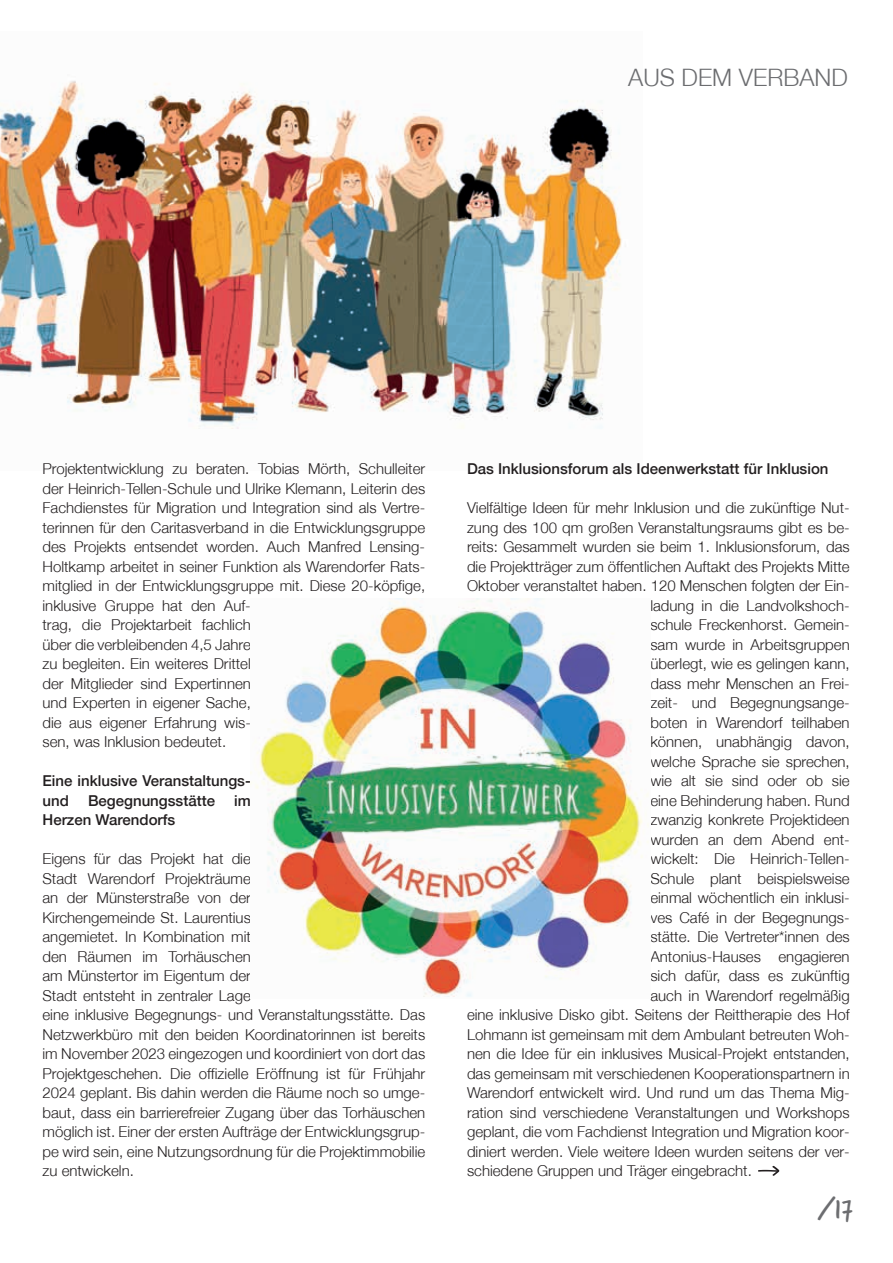
<style>
.page{position:relative;width:893px;height:1263px;background:#fff}
.page>*{position:absolute;margin:0;border:0;box-sizing:border-box;transform-origin:0 0}
.t1{font:30px "Verveine";color:#6c6d70}
.t2{font:300 24px "Helvetica Neue";color:#6c6d70}
.t3{font:300 15px/19.5px "Helvetica Neue";color:#231f20}
.t4{font:500 15px/19.5px "Helvetica Neue";color:#231f20}
</style>
<div class="page">
<img style="left:0;top:81px;width:622px;height:348px">
<img style="left:251px;top:598px;width:398px;height:399px">
<svg style="left:758px;top:1166px;width:21px;height:10px"></svg>
<h2 class="t2" style="left:628px;top:63px;width:221px">AUS DEM VERBAND</h2>
<p class="t3" style="left:43px;top:459px;width:384px">Projektentwicklung zu beraten. Tobias Mörth, Schulleiter der Heinrich-Tellen-Schule und Ulrike Klemann, Leiterin des Fachdienstes für Migration und Integration sind als Vertre&shy;terinnen für den Caritasverband in die Entwicklungsgruppe des Projekts entsendet worden. Auch Manfred Lensing-Holtkamp arbeitet in seiner Funktion als Warendorfer Rats&shy;mitglied in der Entwicklungsgruppe mit. Diese 20-köpfige, inklusive Gruppe hat den Auf-<br>trag, die Projektarbeit fachlich<br>über die verbleibenden 4,5 Jahre<br>zu begleiten. Ein weiteres Drittel<br>der Mitglieder sind Expertinnen<br>und Experten in eigener Sache,<br>die aus eigener Erfahrung wis-<br>sen, was Inklusion bedeutet.</p>
<p class="t4" style="left:43px;top:771px;width:210px">Eine inklusive Veranstaltungs&shy;und</p>
<p class="t4" style="left:88px;top:790px;width:128px">Begegnungsstätte</p>
<p class="t4" style="left:234px;top:790px;width:18px">im</p>
<p class="t4" style="left:43px;top:810px;width:134px">Herzen Warendorfs</p>
<p class="t3" style="left:43px;top:849px;width:384px">Eigens für das Projekt hat die<br>Stadt Warendorf Projekträume<br>an der Münsterstraße von der<br>Kirchengemeinde St. Laurentius<br>angemietet. In Kombination mit<br>den Räumen im Torhäuschen<br>am Münstertor im Eigentum der<br>Stadt entsteht in zentraler Lage<br>eine inklusive Begegnungs- und Veranstaltungsstätte. Das Netzwerkbüro mit den beiden Koordinatorinnen ist bereits im November 2023 eingezogen und koordiniert von dort das Projektgeschehen. Die offizielle Eröffnung ist für Frühjahr 2024 geplant. Bis dahin werden die Räume noch so umge&shy;baut, dass ein barrierefreier Zugang über das Torhäuschen möglich ist. Einer der ersten Aufträge der Entwicklungsgrup&shy;pe wird sein, eine Nutzungsordnung für die Projektimmobilie zu entwickeln.</p>
<p class="t4" style="left:467px;top:459px;width:363px">Das Inklusionsforum als Ideenwerkstatt für Inklusion</p>
<p class="t3" style="left:467px;top:498px;width:384px">Vielfältige Ideen für mehr Inklusion und die zukünftige Nut-</p>
<p class="t3" style="left:467px;top:517px;width:384px">zung des 100 qm großen Veranstaltungsraums gibt es be-</p>
<p class="t3" style="left:467px;top:537px;width:384px">reits: Gesammelt wurden sie beim 1. Inklusionsforum, das</p>
<p class="t3" style="left:467px;top:556px;width:384px">die Projektträger zum öffentlichen Auftakt des Projekts Mitte</p>
<p class="t3" style="left:467px;top:576px;width:384px">Oktober veranstaltet haben. 120 Menschen folgten der Ein-</p>
<p class="t3" style="left:650px;top:595px;width:201px">ladung in die Landvolkshoch-</p>
<p class="t3" style="left:650px;top:615px;width:201px">schule Freckenhorst. Gemein-</p>
<p class="t3" style="left:650px;top:634px;width:201px">sam wurde in Arbeitsgruppen</p>
<p class="t3" style="left:650px;top:654px;width:201px">überlegt, wie es gelingen kann,</p>
<p class="t3" style="left:650px;top:673px;width:201px">dass mehr Menschen an Frei-</p>
<p class="t3" style="left:650px;top:693px;width:201px">zeit- und Begegnungsange-</p>
<p class="t3" style="left:650px;top:712px;width:201px">boten in Warendorf teilhaben</p>
<p class="t3" style="left:650px;top:732px;width:201px">können, unabhängig davon,</p>
<p class="t3" style="left:650px;top:751px;width:201px">welche Sprache sie sprechen,</p>
<p class="t3" style="left:650px;top:771px;width:201px">wie alt sie sind oder ob sie</p>
<p class="t3" style="left:650px;top:790px;width:201px">eine Behinderung haben. Rund</p>
<p class="t3" style="left:650px;top:810px;width:201px">zwanzig konkrete Projektideen</p>
<p class="t3" style="left:650px;top:829px;width:201px">wurden an dem Abend ent-</p>
<p class="t3" style="left:650px;top:849px;width:201px">wickelt: Die Heinrich-Tellen-</p>
<p class="t3" style="left:650px;top:868px;width:201px">Schule plant beispielsweise</p>
<p class="t3" style="left:650px;top:888px;width:201px">einmal wöchentlich ein inklusi-</p>
<p class="t3" style="left:650px;top:907px;width:201px">ves Café in der Begegnungs-</p>
<p class="t3" style="left:650px;top:927px;width:201px">stätte. Die Vertreter*innen des</p>
<p class="t3" style="left:650px;top:946px;width:201px">Antonius-Hauses engagieren</p>
<p class="t3" style="left:650px;top:966px;width:201px">sich dafür, dass es zukünftig</p>
<p class="t3" style="left:650px;top:985px;width:201px">auch in Warendorf regelmäßig</p>
<p class="t3" style="left:467px;top:1005px;width:384px">eine inklusive Disko gibt. Seitens der Reittherapie des Hof</p>
<p class="t3" style="left:467px;top:1024px;width:384px">Lohmann ist gemeinsam mit dem Ambulant betreuten Woh-</p>
<p class="t3" style="left:467px;top:1044px;width:384px">nen die Idee für ein inklusives Musical-Projekt entstanden,</p>
<p class="t3" style="left:467px;top:1063px;width:384px">das gemeinsam mit verschiedenen Kooperationspartnern in</p>
<p class="t3" style="left:467px;top:1083px;width:384px">Warendorf entwickelt wird. Und rund um das Thema Mig-</p>
<p class="t3" style="left:467px;top:1102px;width:384px">ration sind verschiedene Veranstaltungen und Workshops</p>
<p class="t3" style="left:467px;top:1122px;width:384px">geplant, die vom Fachdienst Integration und Migration koor-</p>
<p class="t3" style="left:467px;top:1141px;width:384px">diniert werden. Viele weitere Ideen wurden seitens der ver-</p>
<p class="t3" style="left:467px;top:1161px;width:286px">schiedene Gruppen und Träger eingebracht.</p>
<h1 class="t1" style="left:817px;top:1188px;width:37px">/17</h1>
</div>
